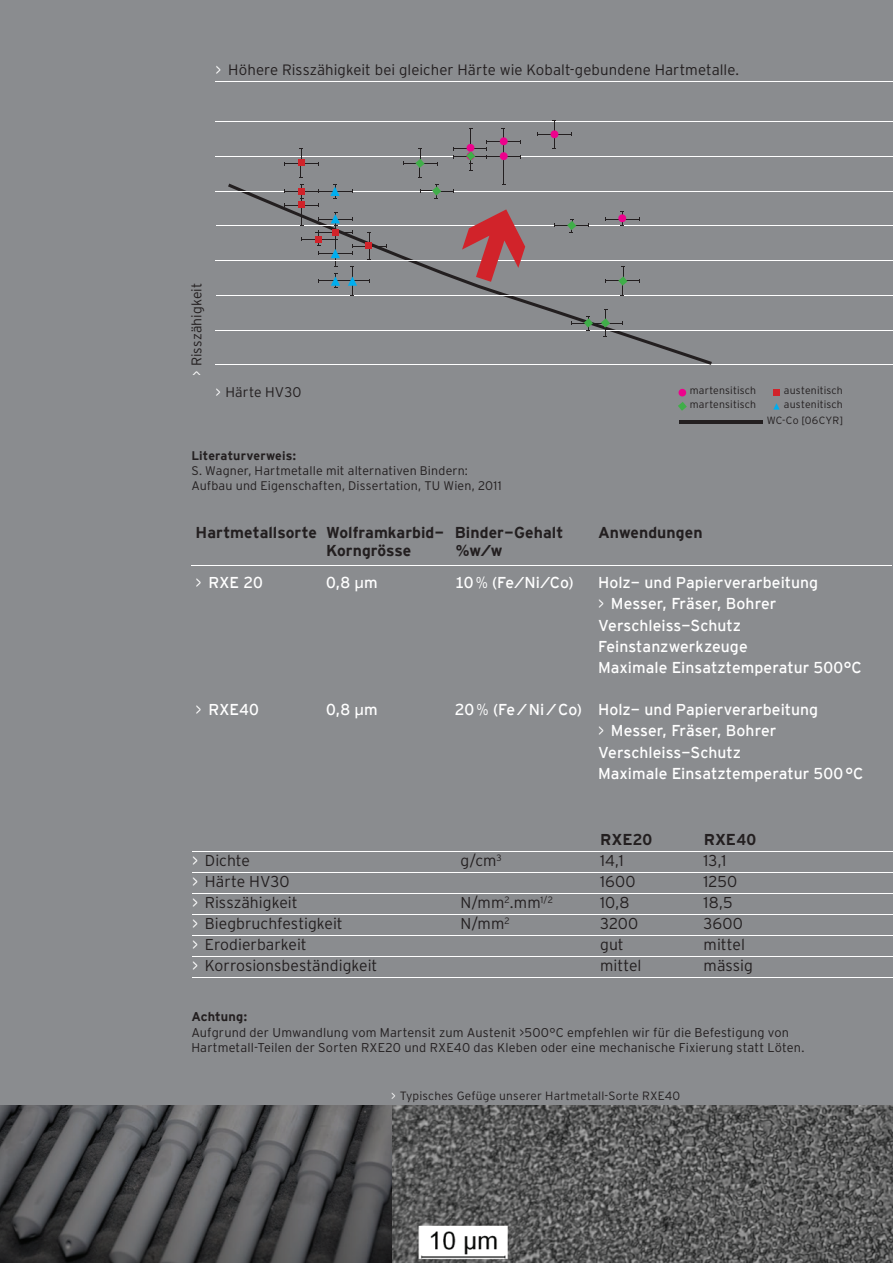
<style>
.page{position:relative;width:893px;height:1263px;background:#8a8c8f}
.page>*{position:absolute;margin:0;border:0;box-sizing:border-box;transform-origin:0 0}
.t1{font:15.75px/21.3px "Interstate Mono";letter-spacing:.005em;color:#fff}
.t2{font:300 15.75px "Interstate";color:#231f20}
.t3{font:700 15.75px/18px "Interstate Mono";letter-spacing:.005em;color:#231f20}
.t4{font:300 15px "Interstate";letter-spacing:.005em;color:#231f20}
.t5{font:300 13.95px "Interstate";letter-spacing:.005em;color:#231f20}
.t6{font:300 12.75px/15.3px "Interstate";letter-spacing:.01em;color:#231f20}
.t7{font:700 12.75px "Interstate Mono";letter-spacing:.01em;color:#231f20}
.t8{font:300 12.45px/15px "Interstate";letter-spacing:.01em;color:#231f20}
.t9{font:700 12.45px "Interstate Mono";letter-spacing:.01em;color:#231f20}
.t10{font:300 12px "Interstate";letter-spacing:.015em;color:#231f20}
.t11{font:300 10.5px/16px "Interstate";letter-spacing:.015em;color:#231f20;text-align:right}
.s1{color:#fff}
.s2{font-family:"Frutiger"}
.s3{font-family:"Interstate";font-weight:300}
.s4{font-family:"Frutiger";font-weight:300;font-stretch:condensed}
</style>
<div class="page">
<img style="left:0;top:1106px;width:893px;height:157px">
<hr style="left:192px;top:851px;width:701px;height:1px;background:#fff">
<hr style="left:192px;top:872px;width:701px;height:1px;background:#fff">
<hr style="left:192px;top:893px;width:701px;height:1px;background:#fff">
<hr style="left:192px;top:914px;width:701px;height:1px;background:#fff">
<hr style="left:192px;top:935px;width:701px;height:1px;background:#fff">
<hr style="left:192px;top:956px;width:701px;height:1px;background:#fff">
<hr style="left:192px;top:977px;width:701px;height:1px;background:#fff">
<hr style="left:191px;top:565px;width:701px;height:1px;background:#fff">
<hr style="left:216px;top:81px;width:677px;height:1px;background:#fff">
<div style="left:678px;top:389px;width:8px;height:7px;background:#ed028c;border-radius:50%"></div>
<hr style="left:679px;top:421px;width:84px;height:3px;background:#231f20">
<svg style="left:678px;top:402px;width:9px;height:9px"></svg>
<div style="left:773px;top:389px;width:7px;height:7px;background:#d1232a"></div>
<svg style="left:773px;top:403px;width:7px;height:7px"></svg>
<hr style="left:216px;top:365px;width:677px;height:1px;background:#fff">
<svg style="left:228px;top:184px;width:484px;height:181px"></svg>
<hr style="left:216px;top:330px;width:677px;height:1px;background:#fff">
<hr style="left:216px;top:295px;width:677px;height:1px;background:#fff">
<hr style="left:216px;top:191px;width:677px;height:1px;background:#fff">
<hr style="left:216px;top:225px;width:677px;height:1px;background:#fff">
<hr style="left:216px;top:156px;width:677px;height:1px;background:#fff">
<hr style="left:572px;top:323px;width:36px;height:1px;background:#231f20">
<hr style="left:503px;top:143px;width:1px;height:41px;background:#231f20">
<svg style="left:284px;top:148px;width:35px;height:30px"></svg>
<svg style="left:403px;top:148px;width:35px;height:30px"></svg>
<svg style="left:420px;top:184px;width:34px;height:15px"></svg>
<svg style="left:554px;top:219px;width:35px;height:14px"></svg>
<svg style="left:605px;top:267px;width:35px;height:29px"></svg>
<svg style="left:601px;top:309px;width:22px;height:29px"></svg>
<svg style="left:453px;top:128px;width:68px;height:43px"></svg>
<svg style="left:584px;top:316px;width:9px;height:15px"></svg>
<hr style="left:216px;top:260px;width:677px;height:1px;background:#fff">
<hr style="left:216px;top:121px;width:677px;height:1px;background:#fff">
<svg style="left:605px;top:211px;width:35px;height:15px"></svg>
<div style="left:618px;top:214px;width:8px;height:8px;background:#ed028c;border-radius:50%"></div>
<svg style="left:462px;top:209px;width:63px;height:73px"></svg>
<svg style="left:537px;top:121px;width:35px;height:28px"></svg>
<div style="left:550px;top:130px;width:8px;height:8px;background:#ed028c;border-radius:50%"></div>
<svg style="left:284px;top:184px;width:103px;height:112px"></svg>
<div style="left:366px;top:242px;width:6px;height:7px;background:#d1232a"></div>
<p class="t4" style="left:216px;top:61px;width:525px"><span class="s1">&gt;</span> Höhere Risszähigkeit bei gleicher Härte wie Kobalt-gebundene Hartmetalle.</p>
<p class="t5" style="left:189px;top:376px;width:95px;rotate:-90deg"><span class="s1">&gt;</span> Risszähigkeit</p>
<p class="t5" style="left:216px;top:384px;width:87px"><span class="s1">&gt;</span> Härte HV30</p>
<p class="t11" style="left:690px;top:382px;width:68px">martensitisch</p>
<p class="t11" style="left:784px;top:382px;width:61px">austenitisch</p>
<p class="t11" style="left:690px;top:396px;width:68px">martensitisch</p>
<p class="t11" style="left:767px;top:396px;width:78px">austenitisch<br>WC-Co [06CYR]</p>
<p class="t9" style="left:191px;top:449px;width:106px">Literaturverweis:</p>
<p class="t8" style="left:191px;top:463px;width:312px">S. Wagner, Hartmetalle mit alternativen Bindern:<br>Aufbau und Eigenschaften, Dissertation, TU Wien, 2011</p>
<p class="t3" style="left:326px;top:523px;width:120px;text-indent:-130px">Hartmetallsorte Wolframkarbid-<br>Korngrösse</p>
<p class="t3" style="left:455px;top:523px;width:110px">Binder-Gehalt <span class="s2">%</span>w/w</p>
<p class="t3" style="left:598px;top:523px;width:106px">Anwendungen</p>
<p class="t1" style="left:196px;top:571px;width:69px"><span class="s3">&gt;</span> RXE 20</p>
<p class="t1" style="left:326px;top:572px;width:53px">0,8 <span class="s2">µ</span>m</p>
<p class="t1" style="left:455px;top:572px;width:120px">10 <span class="s4">%</span> (Fe/Ni/Co)</p>
<p class="t1" style="left:598px;top:571px;width:265px">Holz- und Papierverarbeitung<br><span class="s3">&gt;</span> Messer, Fräser, Bohrer<br>Verschleiss-Schutz<br>Feinstanzwerkzeuge<br>Maximale Einsatztemperatur 500°C</p>
<p class="t1" style="left:196px;top:698px;width:65px"><span class="s3">&gt;</span> RXE40</p>
<p class="t1" style="left:326px;top:699px;width:53px">0,8 <span class="s2">µ</span>m</p>
<p class="t1" style="left:598px;top:698px;width:267px;text-indent:-143px">20 <span class="s4">%</span> (Fe / Ni / Co) Holz- und Papierverarbeitung<br><span class="s3">&gt;</span> Messer, Fräser, Bohrer<br>Verschleiss-Schutz<br>Maximale Einsatztemperatur 500 °C</p>
<p class="t3" style="left:600px;top:830px;width:54px">RXE20</p>
<p class="t3" style="left:704px;top:830px;width:54px">RXE40</p>
<p class="t2" style="left:192px;top:852px;width:59px"><span class="s1">&gt;</span> Dichte</p>
<p class="t2" style="left:461px;top:852px;width:43px">g/cm<sup>3</sup></p>
<p class="t2" style="left:600px;top:852px;width:25px">14,1</p>
<p class="t2" style="left:704px;top:852px;width:24px">13,1</p>
<p class="t2" style="left:192px;top:873px;width:99px"><span class="s1">&gt;</span> Härte HV30</p>
<p class="t2" style="left:600px;top:873px;width:37px">1600</p>
<p class="t2" style="left:704px;top:873px;width:35px">1250</p>
<p class="t2" style="left:192px;top:894px;width:107px"><span class="s1">&gt;</span> Risszähigkeit</p>
<p class="t2" style="left:461px;top:894px;width:94px">N/mm<sup>2</sup>.mm<sup>1/2</sup></p>
<p class="t2" style="left:600px;top:894px;width:31px">10,8</p>
<p class="t2" style="left:704px;top:894px;width:31px">18,5</p>
<p class="t2" style="left:192px;top:915px;width:152px"><span class="s1">&gt;</span> Biegbruchfestigkeit</p>
<p class="t2" style="left:461px;top:915px;width:51px">N/mm<sup>2</sup></p>
<p class="t2" style="left:600px;top:915px;width:40px">3200</p>
<p class="t2" style="left:704px;top:915px;width:41px">3600</p>
<p class="t2" style="left:192px;top:936px;width:116px"><span class="s1">&gt;</span> Erodierbarkeit</p>
<p class="t2" style="left:600px;top:936px;width:25px">gut</p>
<p class="t2" style="left:704px;top:936px;width:43px">mittel</p>
<p class="t2" style="left:192px;top:957px;width:187px"><span class="s1">&gt;</span> Korrosionsbeständigkeit</p>
<p class="t2" style="left:600px;top:957px;width:43px">mittel</p>
<p class="t2" style="left:704px;top:957px;width:51px">mässig</p>
<p class="t7" style="left:191px;top:1010px;width:58px">Achtung:</p>
<p class="t6" style="left:191px;top:1024px;width:615px">Aufgrund der Umwandlung vom Martensit zum Austenit &gt;500°C empfehlen wir für die Befestigung von<br>Hartmetall-Teilen der Sorten RXE20 und RXE40 das Kleben oder eine mechanische Fixierung statt Löten.</p>
<p class="t10" style="left:391px;top:1089px;width:291px"><span class="s1">&gt;</span> Typisches Gefüge unserer Hartmetall-Sorte RXE40</p>
</div>
